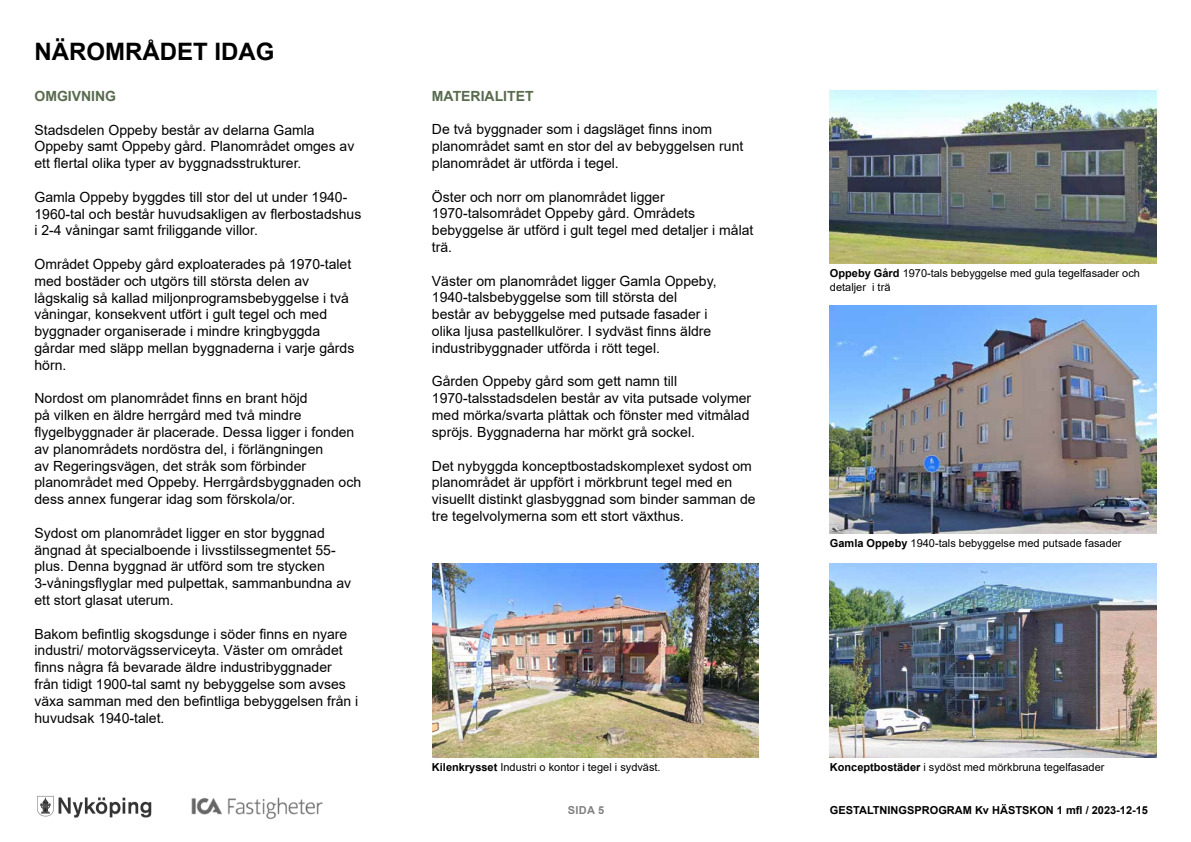
<style>
.page{position:relative;width:1191px;height:842px;background:#fff}
.page>*{position:absolute;margin:0;border:0;box-sizing:border-box;transform-origin:0 0}
.t1{font:700 24px "Arial";color:#000}
.t2{font:14px/16.8px "Arial";color:#020203}
.t3{font:14px/16.8px "Arial";color:#000}
.t4{font:700 14px "Arial";color:#596b4e}
.t5{font:11px/13.2px "Arial";color:#000}
.t6{font:700 11px "Arial";color:#000}
.s1{color:#020203}
.s2{font-weight:700}
</style>
<div class="page">
<img style="left:830px;top:91px;width:327px;height:173px">
<img style="left:830px;top:563px;width:327px;height:194px">
<img style="left:830px;top:305px;width:327px;height:229px">
<img style="left:432px;top:563px;width:327px;height:194px">
<img style="left:37px;top:795px;width:115px;height:23px">
<img style="left:191px;top:797px;width:132px;height:22px">
<h1 class="t1" style="left:34px;top:35px;width:241px">NÄROMRÅDET IDAG</h1>
<p class="t4" style="left:34px;top:86px;width:83px">OMGIVNING</p>
<p class="t3" style="left:34px;top:121px;width:321px">Stadsdelen Oppeby består av delarna Gamla<br>Oppeby samt Oppeby gård. Plan<span class="s1">området omges av ett flertal olika typer av byggnadsstrukturer.</span></p>
<p class="t3" style="left:34px;top:188px;width:328px">Gamla Oppeby byggdes till stor del ut under 1940-<br>1960-tal och består huvudsakligen av flerbostadshus i 2-4 våningar samt friliggande villor.</p>
<p class="t3" style="left:34px;top:255px;width:321px">Området Oppeby gård exploaterades på 1970-talet med bostäder och utgörs till största delen av lågskalig så kallad miljonprogramsbebyggelse i två våningar, konsekvent utfört i gult tegel och med byggnader organiserade i mindre kringbyggda gårdar med släpp mellan byggnaderna i varje gårds hörn.</p>
<p class="t2" style="left:34px;top:390px;width:328px">Nordost om planområdet finns en brant höjd<br>på vilken en äldre herrgård med två mindre flygelbyggnader är placerade. Dessa ligger i fonden av planområdets nordöstra del, i förlängningen<br>av Regeringsvägen, det stråk som förbinder planområdet med Oppeby. Herrgårdsbyggnaden och dess annex fungerar idag som förskola/or.</p>
<p class="t2" style="left:34px;top:524px;width:318px">Sydost om planområdet ligger en stor byggnad ängnad åt specialboende i livsstilssegmentet 55- plus. Denna byggnad är utförd som tre stycken 3-våningsflyglar med pulpettak, sammanbundna av ett stort glasat uterum.</p>
<p class="t2" style="left:34px;top:625px;width:325px">Bakom befintlig skogsdunge i söder finns en nyare industri/ motorvägsserviceyta. Väster om området finns några få bevarade äldre industribyggnader från tidigt 1900-tal samt ny bebyggelse som avses växa samman med den befintliga bebyggelsen från i huvudsak 1940-talet.</p>
<p class="t4" style="left:432px;top:86px;width:103px">MATERIALITET</p>
<p class="t2" style="left:432px;top:121px;width:313px">De två byggnader som i dagsläget finns inom planområdet samt en stor del av bebyggelsen runt planområdet är utförda i tegel.</p>
<p class="t2" style="left:432px;top:188px;width:323px">Öster och norr om planområdet ligger 1970-talsområdet Oppeby gård. Områdets bebyggelse är utförd i gult tegel med detaljer i målat trä.</p>
<p class="t2" style="left:432px;top:272px;width:286px">Väster om planområdet ligger Gamla Oppeby, 1940-talsbebyggelse som till största del består av bebyggelse med putsade fasader i olika ljusa pastellkulörer. I sydväst finns äldre industribyggnader utförda i rött tegel.</p>
<p class="t2" style="left:432px;top:373px;width:321px">Gården Oppeby gård som gett namn till 1970-talsstadsdelen består av vita putsade volymer med mörka/svarta plåttak och fönster med vitmålad spröjs. Byggnaderna har mörkt grå sockel.</p>
<p class="t2" style="left:432px;top:457px;width:325px">Det nybyggda konceptbostadskomplexet sydost om planområdet är uppfört i mörkbrunt tegel med en visuellt distinkt glasbyggnad som binder samman de tre tegelvolymerna som ett stort växthus.</p>
<p class="t5" style="left:830px;top:267px;width:311px"><span class="s2">Oppeby Gård</span> 1970-tals bebyggelse med gula tegelfasader och detaljer i trä</p>
<p class="t5" style="left:830px;top:537px;width:293px"><span class="s2">Gamla Oppeby</span> 1940-tals bebyggelse med putsade fasader</p>
<p class="t5" style="left:830px;top:760px;width:276px"><span class="s2">Konceptbostäder</span> i sydöst med mörkbruna tegelfasader</p>
<p class="t5" style="left:432px;top:760px;width:230px"><span class="s2">Kilenkrysset</span> Industri o kontor i tegel i sydväst.</p>
<p class="t6" style="left:567px;top:802px;width:38px">SIDA 5</p>
<p class="t6" style="left:830px;top:802px;width:320px">GESTALTNINGSPROGRAM Kv HÄSTSKON 1 mfl / 2023-12-15</p>
</div>
